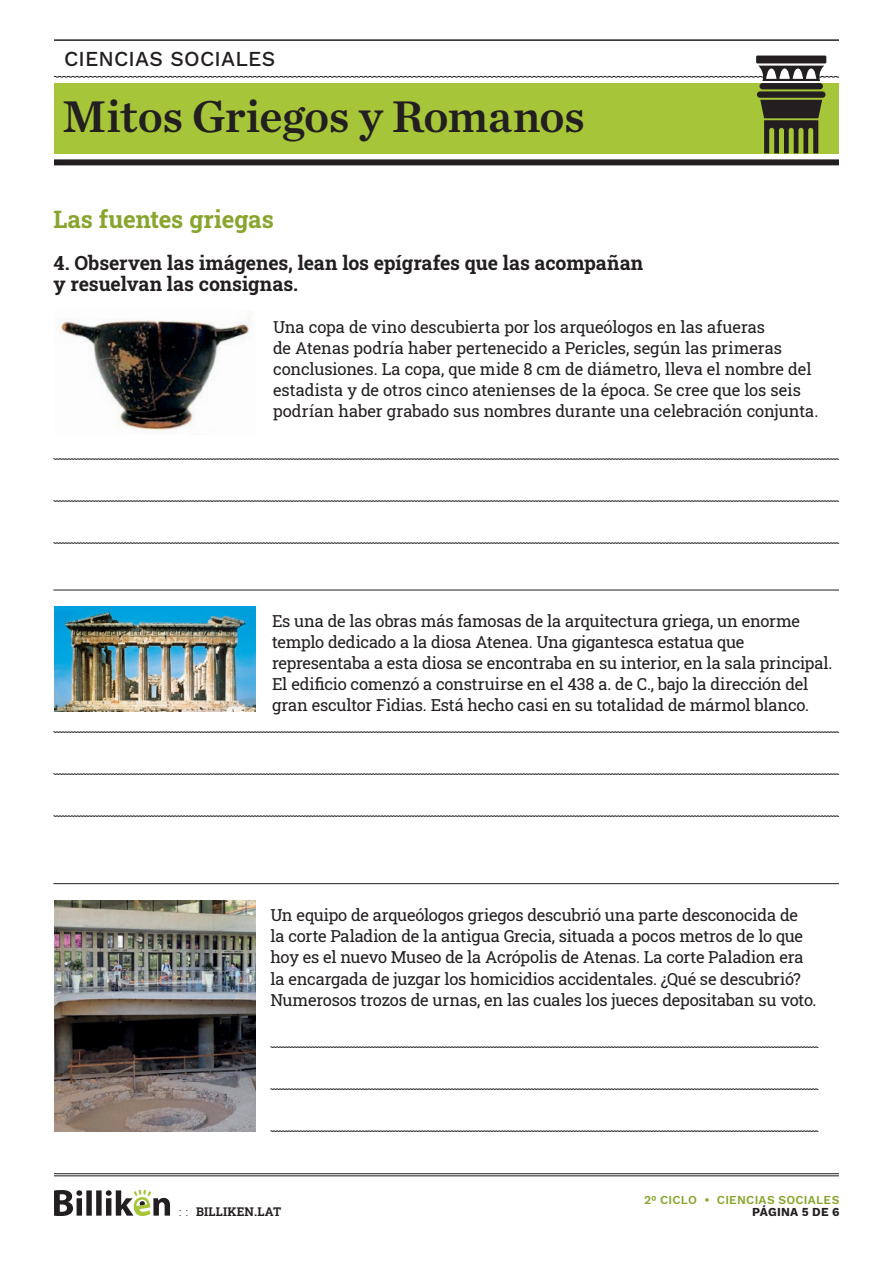
<style>
.page{position:relative;width:893px;height:1263px;background:#fff}
.page>*{position:absolute;margin:0;border:0;box-sizing:border-box;transform-origin:0 0}
.t1{font:46.5px "Chronicle Text G1 Semi";letter-spacing:-.01em;color:#231f20}
.SUBTITULO{font:700 24px "Roboto Slab";letter-spacing:-.005em;color:#88a52d}
.t2{font:21px "Work Sans";letter-spacing:.01em;color:#231f20}
._1_2_3{font:700 19.5px "Roboto Slab";letter-spacing:-.005em;color:#231f20}
.TEXTO_BASE{font:16.5px/21px "Roboto Slab";letter-spacing:-.01em;color:#231f20}
.t3{font:12px "Work Sans";letter-spacing:.02em;color:#88a52d}
.t4{font:700 12px "Roboto Slab";letter-spacing:.02em;color:#231f20}
.t5{font:12px "Work Sans";letter-spacing:.015em;color:#231f20}
.s1{font-family:"Work Sans";font-weight:300}
</style>
<div class="page">
<div style="left:54px;top:83px;width:785px;height:70px;background:#a6c539"></div>
<div style="left:54px;top:159px;width:785px;height:6px;background:#231f20"></div>
<hr style="left:54px;top:39px;width:785px;height:2px;background:#231f20">
<div style="left:756px;top:56px;width:70px;height:7px;background:#231f20"></div>
<div style="left:759px;top:83px;width:64px;height:6px;background:#231f20;border-radius:3px"></div>
<svg style="left:760px;top:100px;width:62px;height:53px"></svg>
<div style="left:757px;top:91px;width:68px;height:7px;background:#231f20;border-radius:3px"></div>
<svg style="left:54px;top:66px;width:785px;height:15px"></svg>
<svg style="left:53px;top:458px;width:786px;height:2px;background:#848282"></svg>
<svg style="left:53px;top:500px;width:786px;height:2px;background:#848282"></svg>
<svg style="left:53px;top:542px;width:786px;height:2px;background:#848282"></svg>
<svg style="left:53px;top:731px;width:786px;height:2px;background:#848282"></svg>
<svg style="left:53px;top:773px;width:786px;height:2px;background:#848282"></svg>
<svg style="left:53px;top:815px;width:786px;height:2px;background:#848282"></svg>
<svg style="left:270px;top:1046px;width:549px;height:2px"></svg>
<svg style="left:270px;top:1088px;width:549px;height:2px"></svg>
<svg style="left:270px;top:1130px;width:549px;height:2px"></svg>
<img style="left:59px;top:311px;width:192px;height:120px">
<img style="left:54px;top:606px;width:201px;height:105px">
<img style="left:54px;top:900px;width:201px;height:231px">
<hr style="left:53px;top:590px;width:786px;height:1px;background:#231f20">
<hr style="left:53px;top:883px;width:786px;height:1px;background:#231f20">
<hr style="left:54px;top:1173px;width:785px;height:1px;background:#231f20">
<hr style="left:54px;top:1175px;width:785px;height:1px;background:#231f20">
<svg style="left:54px;top:1190px;width:116px;height:26px"></svg>
<p class="t2" style="left:64px;top:43px;width:213px">CIENCIAS SOCIALES</p>
<h1 class="t1" style="left:62px;top:80px;width:524px">Mitos Griegos y Romanos</h1>
<p class="SUBTITULO" style="left:53px;top:203px;width:222px">Las fuentes griegas</p>
<p class="_1_2_3" style="left:53px;top:250px;width:591px">4. Observen las imágenes, lean los epígrafes que las acompañan</p>
<p class="_1_2_3" style="left:53px;top:271px;width:246px">y resuelvan las consignas.</p>
<p class="TEXTO_BASE" style="left:273px;top:316px;width:547px">Una copa de vino descubierta por los arqueólogos en las afueras<br>de Atenas podría haber pertenecido a Pericles, según las primeras conclusiones. La copa, que mide 8 cm de diámetro, lleva el nombre del estadista y de otros cinco atenienses de la época. Se cree que los seis podrían haber grabado sus nombres durante una celebración conjunta.</p>
<p class="TEXTO_BASE" style="left:272px;top:610px;width:562px">Es una de las obras más famosas de la arquitectura griega, un enorme templo dedicado a la diosa Atenea. Una gigantesca estatua que representaba a esta diosa se encontraba en su interior, en la sala principal.<br>El edificio comenzó a construirse en el 438 a. de C., bajo la dirección del gran escultor Fidias. Está hecho casi en su totalidad de mármol blanco.</p>
<p class="TEXTO_BASE" style="left:270px;top:904px;width:548px">Un equipo de arqueólogos griegos descubrió una parte desconocida de<br>la corte Paladion de la antigua Grecia, situada a pocos metros de lo que hoy es el nuevo Museo de la Acrópolis de Atenas. La corte Paladion era la encargada de juzgar los homicidios accidentales. ¿Qué se descubrió?<br>Numerosos trozos de urnas, en las cuales los jueces depositaban su voto.</p>
<p class="t3" style="left:644px;top:1190px;width:197px">20 CICLO • CIENCIAS SOCIALES</p>
<p class="t4" style="left:179px;top:1203px;width:104px"><span class="s1">: :</span> BILLIKEN.LAT</p>
<p class="t5" style="left:752px;top:1202px;width:89px">PÁGINA 5 DE 6</p>
</div>
